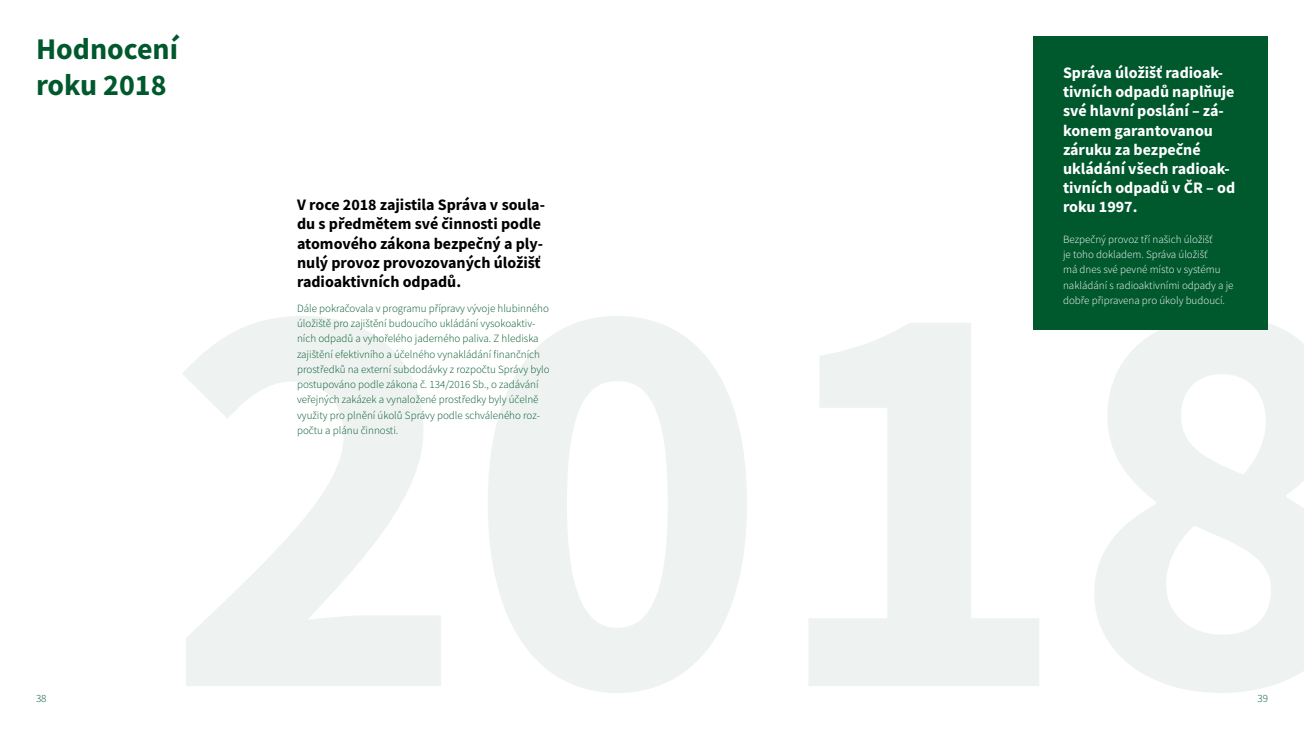
<style>
.page{position:relative;width:1304px;height:738px;background:#fff}
.page>*{position:absolute;margin:0;border:0;box-sizing:border-box;transform-origin:0 0}
.t1{font:700 30px/36px "Source Sans Pro";color:#00582d}
.t2{font:700 16px/19.2px "Source Sans Pro";color:#fff}
.t3{font:700 16px/19.2px "Source Sans Pro";color:#000}
.t4{font:300 11px/15.2px "Source Sans Pro";color:#00582d}
.t5{font:300 11px/15.2px "Source Sans Pro";color:#fff}
</style>
<div class="page">
<div style="left:1033px;top:36px;width:235px;height:293px;background:#00582d"></div>
<h1 class="t1" style="left:36px;top:30px;width:144px">Hodnocení roku 2018</h1>
<p class="t4" style="left:36px;top:690px;width:12px">38</p>
<h2 class="t3" style="left:297px;top:195px;width:249px">V roce 2018 zajistila Správa v soula&shy;du s předmětem své činnosti podle atomového zákona bezpečný a ply&shy;nulý provoz provozovaných úložišť radioaktivních odpadů.</h2>
<p class="t4" style="left:297px;top:300px;width:254px">Dále pokračovala v programu přípravy vývoje hlubinného úložiště pro zajištění budoucího ukládání vysokoaktiv&shy;ních odpadů a vyhořelého jaderného paliva. Z hlediska zajištění efektivního a účelného vynakládání finančních prostředků na externí subdodávky z rozpočtu Správy bylo postupováno podle zákona č. 134/2016 Sb., o zadávání veřejných zakázek a vynaložené prostředky byly účelně využity pro plnění úkolů Správy podle schváleného roz&shy;počtu a plánu činnosti.</p>
<h2 class="t2" style="left:1063px;top:63px;width:174px">Správa úložišť radioak&shy;tivních odpadů naplňuje své hlavní poslání – zá&shy;konem garantovanou záruku za bezpečné ukládání všech radioak&shy;tivních odpadů v ČR – od roku 1997.</h2>
<p class="t5" style="left:1063px;top:231px;width:172px">Bezpečný provoz tří našich úložišť<br>je toho dokladem. Správa úložišť<br>má dnes své pevné místo v systému nakládání s radioaktivními odpady a je dobře připravena pro úkoly budoucí.</p>
<p class="t4" style="left:1257px;top:690px;width:12px">39</p>
</div>
